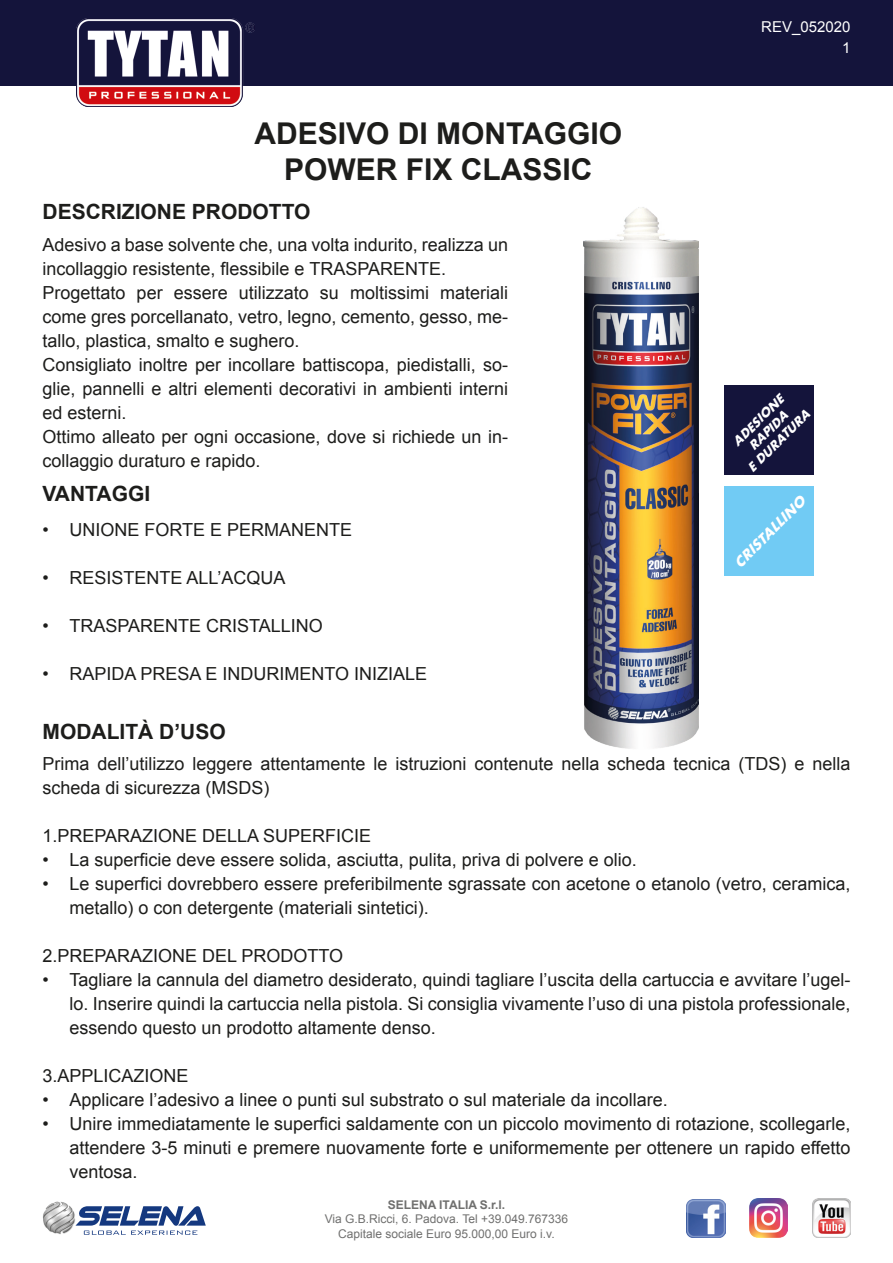
<style>
.page{position:relative;width:893px;height:1263px;background:#fff}
.page>*{position:absolute;margin:0;border:0;box-sizing:border-box;transform-origin:0 0}
.t1{font:700 30px "Arial";color:#1d1d1b}
.t2{font:700 21px "Arial";color:#1d1d1b}
.t3{font:18px/24px "Arial";color:#1d1d1b}
.t4{font:15px "Arial";color:#fff}
.t5{font:italic 700 13.5px "Futura";color:#fff}
.t6{font:12px/14.4px "Arial";color:#70706f;text-align:center}
.t7{font:italic 700 12px/14.4px "Futura";color:#fff;text-align:center}
.t8{font:700 12px "Arial";color:#70706f}
</style>
<div class="page">
<div style="left:0;top:0;width:893px;height:85px;background:#14143b"></div>
<img style="left:76px;top:19px;width:179px;height:88px">
<svg style="left:76px;top:1206px;width:130px;height:29px"></svg>
<img style="left:43px;top:1202px;width:33px;height:32px">
<img style="left:687px;top:1199px;width:38px;height:38px">
<img style="left:812px;top:1199px;width:38px;height:38px">
<img style="left:749px;top:1199px;width:39px;height:38px">
<img style="left:583px;top:207px;width:115px;height:542px">
<div style="left:725px;top:487px;width:89px;height:89px;background:#71cbf4"></div>
<div style="left:725px;top:385px;width:89px;height:89px;background:#14143b"></div>
<p class="t4" style="left:761px;top:17px;width:91px">REV_052020</p>
<p class="t1" style="left:254px;top:114px;width:369px">ADESIVO DI MONTAGGIO</p>
<p class="t1" style="left:284px;top:150px;width:310px">POWER FIX CLASSIC</p>
<p class="t2" style="left:43px;top:198px;width:269px">DESCRIZIONE PRODOTTO</p>
<p class="t3" style="left:43px;top:233px;width:467px">Adesivo a base solvente che, una volta indurito, realizza un incollaggio resistente, flessibile e TRASPARENTE.</p>
<p class="t3" style="left:43px;top:281px;width:467px;text-align:justify">Progettato per essere utilizzato su moltissimi materiali come gres porcellanato, vetro, legno, cemento, gesso, me&shy;tallo, plastica, smalto e sughero.</p>
<p class="t3" style="left:43px;top:353px;width:467px;text-align:justify">Consigliato inoltre per incollare battiscopa, piedistalli, so&shy;glie, pannelli e altri elementi decorativi in ambienti interni ed esterni.</p>
<p class="t3" style="left:43px;top:425px;width:467px">Ottimo alleato per ogni occasione, dove si richiede un in&shy;collaggio duraturo e rapido.</p>
<p class="t2" style="left:43px;top:480px;width:109px">VANTAGGI</p>
<p class="t3" style="left:43px;top:517px;width:311px">• UNIONE FORTE E PERMANENTE</p>
<p class="t3" style="left:43px;top:565px;width:245px">• RESISTENTE ALL’ACQUA</p>
<p class="t3" style="left:43px;top:613px;width:282px">• TRASPARENTE CRISTALLINO</p>
<p class="t3" style="left:43px;top:661px;width:386px">• RAPIDA PRESA E INDURIMENTO INIZIALE</p>
<p class="t2" style="left:43px;top:717px;width:185px">MODALITÀ D’USO</p>
<p class="t4" style="left:842px;top:38px;width:10px">1</p>
<p class="t7" style="left:729px;top:439px;width:68px;rotate:-45deg">ADESIONE<br>RAPIDA</p>
<p class="t7" style="left:744px;top:465px;width:84px;rotate:-45deg">E DURATURA</p>
<p class="t5" style="left:730px;top:558px;width:95px;rotate:-45deg">CRISTALLINO</p>
<p class="t3" style="left:43px;top:752px;width:809px">Prima dell’utilizzo leggere attentamente le istruzioni contenute nella scheda tecnica (TDS) e nella scheda di sicurezza (MSDS)</p>
<p class="t3" style="left:43px;top:824px;width:330px">1.PREPARAZIONE DELLA SUPERFICIE</p>
<p class="t3" style="left:43px;top:848px;width:596px">• La superficie deve essere solida, asciutta, pulita, priva di polvere e olio.</p>
<p class="t3" style="left:70px;top:872px;width:782px;text-indent:-27px">• Le superfici dovrebbero essere preferibilmente sgrassate con acetone o etanolo (vetro, ceramica, metallo) o con detergente (materiali sintetici).</p>
<p class="t3" style="left:43px;top:944px;width:302px">2.PREPARAZIONE DEL PRODOTTO</p>
<p class="t3" style="left:70px;top:968px;width:782px;text-align:justify;text-indent:-27px">• Tagliare la cannula del diametro desiderato, quindi tagliare l’uscita della cartuccia e avvitare l’ugel&shy;lo. Inserire quindi la cartuccia nella pistola. Si consiglia vivamente l’uso di una pistola professionale, essendo questo un prodotto altamente denso.</p>
<p class="t3" style="left:43px;top:1064px;width:148px">3.APPLICAZIONE</p>
<p class="t3" style="left:43px;top:1088px;width:627px">• Applicare l’adesivo a linee o punti sul substrato o sul materiale da incollare.</p>
<p class="t3" style="left:70px;top:1112px;width:782px;text-align:justify;text-indent:-27px">• Unire immediatamente le superfici saldamente con un piccolo movimento di rotazione, scollegarle, attendere 3-5 minuti e premere nuovamente forte e uniformemente per ottenere un rapido effetto ventosa.</p>
<p class="t8" style="left:388px;top:1197px;width:119px">SELENA ITALIA S.r.l.</p>
<p class="t6" style="left:325px;top:1212px;width:245px">Via G.B.Ricci, 6. Padova. Tel +39.049.767336<br>Capitale sociale Euro 95.000,00 Euro i.v.</p>
</div>
